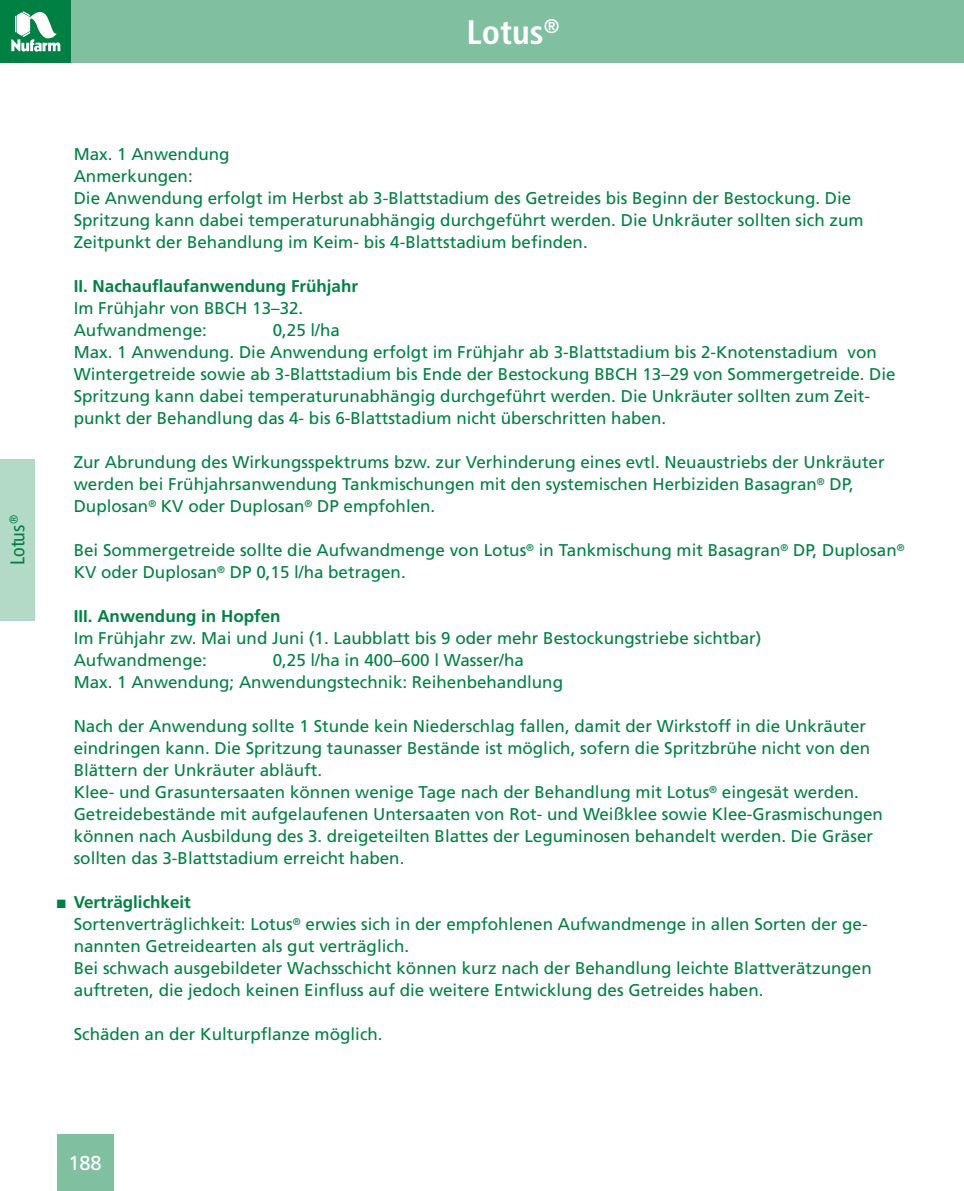
<style>
.page{position:relative;width:964px;height:1191px;background:#fff}
.page>*{position:absolute;margin:0;border:0;box-sizing:border-box;transform-origin:0 0}
.t1{font:700 condensed 34px "Frutiger";color:#fff}
.t2{font:condensed 20px "Frutiger";color:#008143}
.t3{font:20px "Frutiger";color:#fff}
.t4{font:17px/22px "Frutiger";color:#008143}
.t5{font:700 17px "Frutiger";color:#008143}
.s1{font-weight:700}
</style>
<div class="page">
<div style="left:0;top:0;width:964px;height:62px;background:#80c0a1"></div>
<div style="left:0;top:0;width:71px;height:62px;background:#008143"></div>
<svg style="left:11px;top:11px;width:49px;height:41px"></svg>
<div style="left:57px;top:1134px;width:56px;height:57px;background:#80c0a1"></div>
<div style="left:0;top:459px;width:34px;height:162px;background:#b3d9c7"></div>
<h1 class="t1" style="left:467px;top:12px;width:94px">Lotus<sup>®</sup></h1>
<p class="t2" style="left:6px;top:565px;width:52px;rotate:-90deg">Lotus<sup>®</sup></p>
<p class="t4" style="left:74px;top:143px;width:791px">Max. 1 Anwendung<br>Anmerkungen:<br>Die Anwendung erfolgt im Herbst ab 3-Blattstadium des Getreides bis Beginn der Bestockung. Die Spritzung kann dabei temperaturunabhängig durchgeführt werden. Die Unkräuter sollten sich zum Zeitpunkt der Behandlung im Keim- bis 4-Blattstadium befinden.</p>
<p class="t5" style="left:74px;top:276px;width:286px">II. Nachauflaufanwendung Frühjahr</p>
<p class="t4" style="left:74px;top:297px;width:231px">Im Frühjahr von BBCH 13–32.<br>Aufwandmenge:</p>
<p class="t4" style="left:74px;top:319px;width:823px;text-indent:199px">0,25 l/ha<br>Max. 1 Anwendung. Die Anwendung erfolgt im Frühjahr ab 3-Blattstadium bis 2-Knotenstadium von Wintergetreide sowie ab 3-Blattstadium bis Ende der Bestockung BBCH 13–29 von Sommergetreide. Die Spritzung kann dabei temperaturunabhängig durchgeführt werden. Die Unkräuter sollten zum Zeit&shy;punkt der Behandlung das 4- bis 6-Blattstadium nicht überschritten haben.</p>
<p class="t4" style="left:74px;top:451px;width:812px">Zur Abrundung des Wirkungsspektrums bzw. zur Verhinderung eines evtl. Neuaustriebs der Unkräuter werden bei Frühjahrsanwendung Tankmischungen mit den systemischen Herbiziden Basagran<sup>®</sup> DP,<br>Duplosan<sup>®</sup> KV oder Duplosan<sup>®</sup> DP empfohlen.</p>
<p class="t4" style="left:74px;top:539px;width:832px">Bei Sommergetreide sollte die Aufwandmenge von Lotus<sup>®</sup> in Tankmischung mit Basagran<sup>®</sup> DP, Duplosan<sup>®<br></sup>KV oder Duplosan<sup>®</sup> DP 0,15 l/ha betragen.</p>
<p class="t5" style="left:74px;top:606px;width:208px">III. Anwendung in Hopfen</p>
<p class="t4" style="left:74px;top:627px;width:689px">Im Frühjahr zw. Mai und Juni (1. Laubblatt bis 9 oder mehr Bestockungstriebe sichtbar)<br>Aufwandmenge:</p>
<p class="t4" style="left:74px;top:649px;width:491px;text-indent:199px">0,25 l/ha in 400–600 l Wasser/ha<br>Max. 1 Anwendung; Anwendungstechnik: Reihenbehandlung</p>
<p class="t4" style="left:74px;top:715px;width:811px">Nach der Anwendung sollte 1 Stunde kein Niederschlag fallen, damit der Wirkstoff in die Unkräuter eindringen kann. Die Spritzung taunasser Bestände ist möglich, sofern die Spritzbrühe nicht von den Blättern der Unkräuter abläuft.<br>Klee- und Grasuntersaaten können wenige Tage nach der Behandlung mit Lotus<sup>®</sup> eingesät werden.<br>Getreidebestände mit aufgelaufenen Untersaaten von Rot- und Weißklee sowie Klee-Grasmischungen können nach Ausbildung des 3. dreigeteilten Blattes der Leguminosen behandelt werden. Die Gräser sollten das 3-Blattstadium erreicht haben.</p>
<p class="t4" style="left:74px;top:891px;width:799px;text-indent:-17px">■ <span class="s1">Verträglichkeit<br></span>Sortenverträglichkeit: Lotus<sup>®</sup> erwies sich in der empfohlenen Aufwandmenge in allen Sorten der ge&shy;nannten Getreidearten als gut verträglich.<br>Bei schwach ausgebildeter Wachsschicht können kurz nach der Behandlung leichte Blattverätzungen auftreten, die jedoch keinen Einfluss auf die weitere Entwicklung des Getreides haben.</p>
<p class="t4" style="left:74px;top:1023px;width:310px">Schäden an der Kulturpflanze möglich.</p>
<p class="t3" style="left:68px;top:1151px;width:35px">188</p>
</div>
